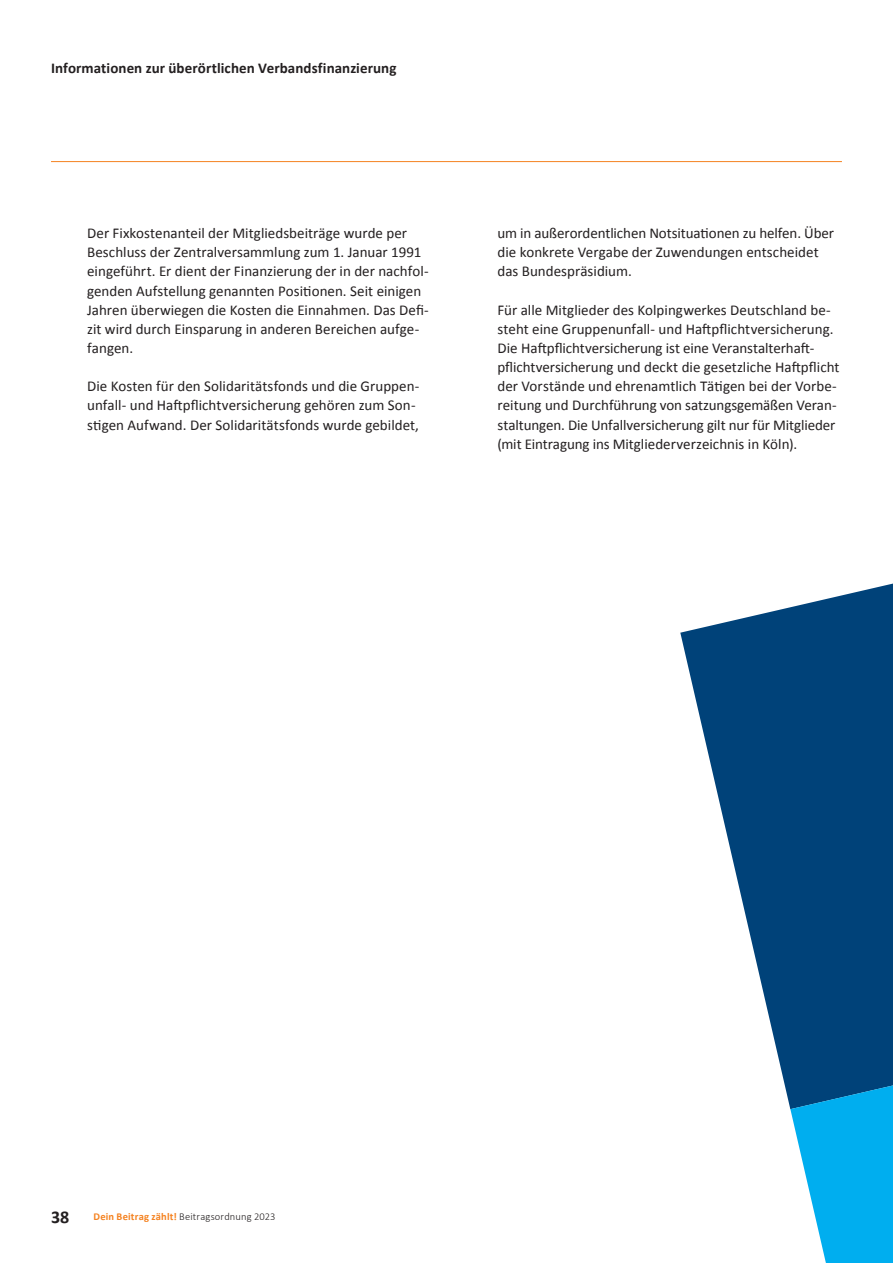
<style>
.page{position:relative;width:893px;height:1263px;background:#fff}
.page>*{position:absolute;margin:0;border:0;box-sizing:border-box;transform-origin:0 0}
.t1{font:700 18px "Calibri";color:#231f20}
.t2{font:15px/19.2px "Calibri";color:#231f20}
.t3{font:700 15px "Calibri";letter-spacing:.005em;color:#231f20}
.t4{font:300 10.5px "Calibri";letter-spacing:.015em;color:#231f20}
.s1{font-weight:700;color:#f58220}
</style>
<div class="page">
<hr style="left:51px;top:161px;width:791px;height:1px;background:#f58220">
<svg style="left:680px;top:584px;width:213px;height:524px;fill:#004279"></svg>
<svg style="left:790px;top:1085px;width:103px;height:178px;background:#27b2e9"></svg>
<p class="t3" style="left:51px;top:58px;width:347px">Informationen zur überörtlichen Verbandsfinanzierung</p>
<p class="t2" style="left:87px;top:224px;width:343px">Der Fixkostenanteil der Mitgliedsbeiträge wurde per Beschluss der Zentralversammlung zum 1. Januar 1991 eingeführt. Er dient der Finanzierung der in der nachfol&shy;genden Aufstellung genannten Positionen. Seit einigen Jahren überwiegen die Kosten die Einnahmen. Das Defi&shy;zit wird durch Einsparung in anderen Bereichen aufge&shy;fangen.</p>
<p class="t2" style="left:87px;top:377px;width:334px">Die Kosten für den Solidaritätsfonds und die Gruppen&shy;unfall- und Haftpflichtversicherung gehören zum Son&shy;stigen Aufwand. Der Solidaritätsfonds wurde gebildet,</p>
<p class="t2" style="left:497px;top:224px;width:338px">um in außerordentlichen Notsituationen zu helfen. Über die konkrete Vergabe der Zuwendungen entscheidet das Bundespräsidium.</p>
<p class="t2" style="left:497px;top:300px;width:344px">Für alle Mitglieder des Kolpingwerkes Deutschland be&shy;steht eine Gruppenunfall- und Haftpflichtversicherung.<br>Die Haftpflichtversicherung ist eine Veranstalterhaft&shy;pflichtversicherung und deckt die gesetzliche Haftpflicht der Vorstände und ehrenamtlich Tätigen bei der Vorbe&shy;reitung und Durchführung von satzungsgemäßen Veran&shy;staltungen. Die Unfallversicherung gilt nur für Mitglieder (mit Eintragung ins Mitgliederverzeichnis in Köln).</p>
<p class="t1" style="left:51px;top:1205px;width:20px">38</p>
<p class="t4" style="left:94px;top:1210px;width:184px"><span class="s1">Dein Beitrag zählt!</span> Beitragsordnung 2023</p>
</div>
